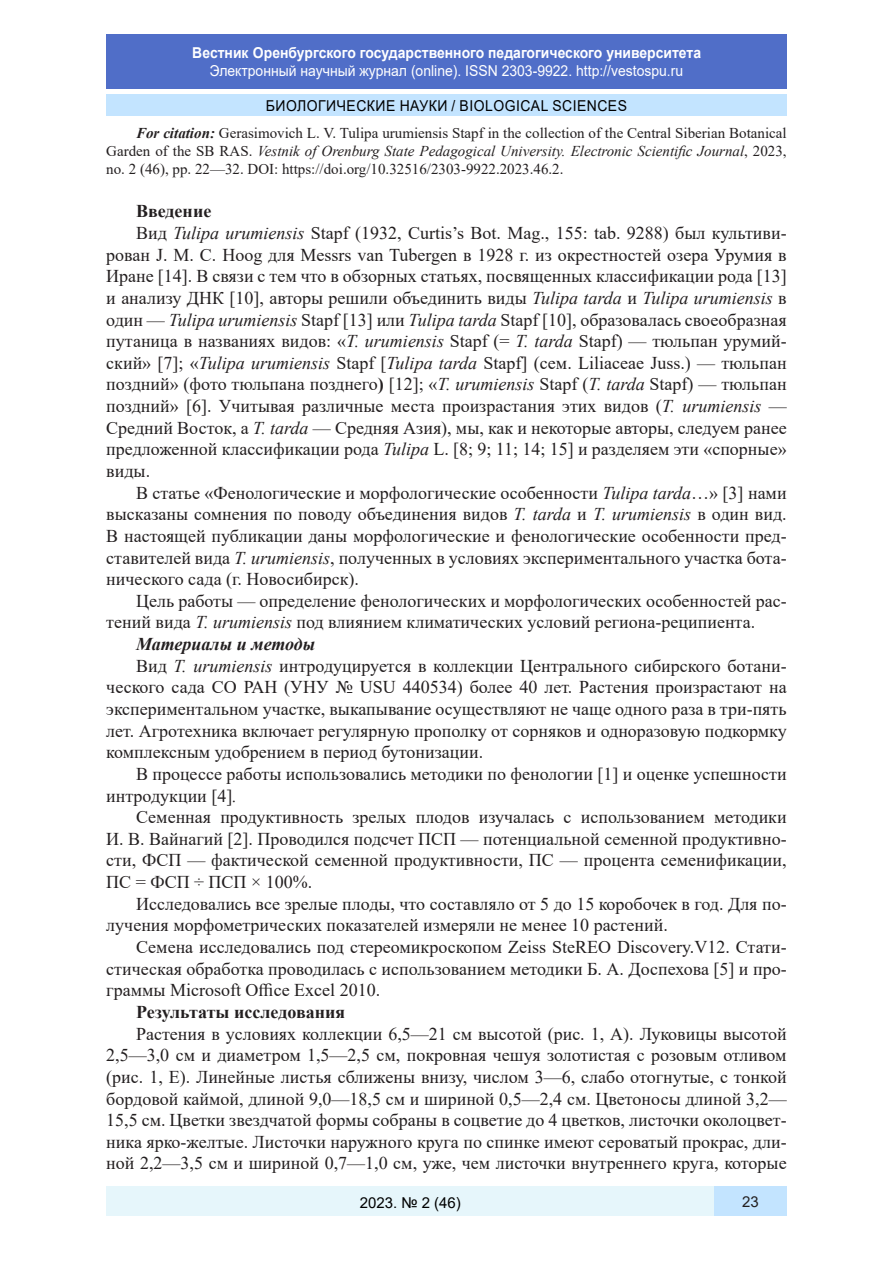
<style>
.page{position:relative;width:893px;height:1263px;background:#fff}
.page>*{position:absolute;margin:0;border:0;box-sizing:border-box;transform-origin:0 0}
.Стиль2{font:18px/21.6px "Times New Roman";color:#231f20;text-align:justify}
.Стиль2-2{font:700 18px "Times New Roman";color:#231f20}
.Стиль2-3{font:italic 700 18px "Times New Roman";color:#231f20}
.литература{font:15px/18px "Times New Roman";color:#231f20;text-align:justify}
.t1{font:15px "Arial";color:#fff;scale:.93 1}
.t2{font:700 15px "Arial";color:#fff;scale:.93 1}
.t3{font:15px "Arial";letter-spacing:.035em;color:#000;scale:.93 1}
.t4{font:15px "Arial";letter-spacing:.035em;color:#000}
.t5{font:15px "Arial";color:#231f20}
.s1{font-weight:700;font-style:italic}
.s2{font-style:italic}
.s3{font-weight:700}
</style>
<div class="page">
<div style="left:106px;top:95px;width:681px;height:21px;background:#c3e4ff"></div>
<div style="left:106px;top:34px;width:681px;height:55px;background:#506ec8"></div>
<div style="left:106px;top:1186px;width:608px;height:30px;background:#e6f6fb"></div>
<div style="left:714px;top:1186px;width:73px;height:30px;background:#c3e4ff"></div>
<p class="t2" style="left:192px;top:42px;width:549px">Вестник Оренбургского государственного педагогического университета</p>
<p class="t1" style="left:210px;top:60px;width:511px">Электронный научный журнал (online). ISSN 2303-9922. http://vestospu.ru</p>
<p class="t3" style="left:266px;top:95px;width:390px">БИОЛОГИЧЕСКИЕ НАУКИ / BIOLOGICAL SCIENCES</p>
<p class="литература" style="left:106px;top:123px;width:682px;text-indent:30px"><span class="s1">For citation:</span> Gerasimovich L. V. Tulipa urumiensis Stapf in the collection of the Central Siberian Botanical Garden of the SB RAS. <span class="s2">Vestnik of Orenburg State Pedagogical University. Electronic Scientific Journal</span>, 2023, no. 2 (46), pp. 22—32. DOI: https://doi.org/10.32516/2303-9922.2023.46.2.</p>
<p class="Стиль2-2" style="left:136px;top:198px;width:77px">Введение</p>
<p class="Стиль2" style="left:106px;top:222px;width:682px;text-indent:30px">Вид <span class="s2">Tulipa urumiensis</span> Stapf (1932, Curtis’s Bot. Mag., 155: tab. 9288) был культиви&shy;рован J. M. C. Hoog для Messrs van Tubergen в 1928 г. из окрестностей озера Урумия в Иране [14]. В связи с тем что в обзорных статьях, посвященных классификации рода [13] и анализу ДНК [10], авторы решили объединить виды <span class="s2">Tulipa tarda</span> и <span class="s2">Tulipa urumiensis</span> в один — <span class="s2">Tulipa urumiensis</span> Stapf [13] или <span class="s2">Tulipa tarda</span> Stapf [10], образовалась своеобразная путаница в названиях видов: «<span class="s2">T. urumiensis</span> Stapf (= <span class="s2">T. tarda</span> Stapf) — тюльпан урумий&shy;ский» [7]; «<span class="s2">Tulipa urumiensis</span> Stapf [<span class="s2">Tulipa tarda</span> Stapf] (сем. Liliaceae Juss.) — тюльпан поздний» (фото тюльпана позднего<span class="s3">)</span> [12]; «<span class="s2">T. urumiensis</span> Stapf (<span class="s2">T. tarda</span> Stapf) — тюльпан поздний» [6]. Учитывая различные места произрастания этих видов (<span class="s2">T. urumiensis</span> — Средний Восток, а <span class="s2">T. tarda</span> — Средняя Азия), мы, как и некоторые авторы, следуем ранее предложенной классификации рода <span class="s2">Tulipa</span> L. [8; 9; 11; 14; 15] и разделяем эти «спорные» виды.</p>
<p class="Стиль2" style="left:106px;top:481px;width:682px;text-indent:30px">В статье «Фенологические и морфологические особенности <span class="s2">Tulipa tarda</span>…» [3] нами высказаны сомнения по поводу объединения видов <span class="s2">T. tarda</span> и <span class="s2">T. urumiensis</span> в один вид.<br>В настоящей публикации даны морфологические и фенологические особенности пред&shy;ставителей вида <span class="s2">T. urumiensis</span>, полученных в условиях экспериментального участка бота&shy;нического сада (г. Новосибирск).</p>
<p class="Стиль2" style="left:106px;top:589px;width:682px;text-indent:30px">Цель работы — определение фенологических и морфологических особенностей рас&shy;тений вида <span class="s2">T. urumiensis</span> под влиянием климатических условий региона-реципиента.</p>
<p class="Стиль2-3" style="left:136px;top:631px;width:181px">Материалы и методы</p>
<p class="Стиль2" style="left:106px;top:654px;width:682px;text-indent:30px">Вид <span class="s2">T. urumiensis</span> интродуцируется в коллекции Центрального сибирского ботани&shy;ческого сада СО РАН (УНУ № USU 440534) более 40 лет. Растения произрастают на экспериментальном участке, выкапывание осуществляют не чаще одного раза в три-пять лет. Агротехника включает регулярную прополку от сорняков и одноразовую подкормку комплексным удобрением в период бутонизации.</p>
<p class="Стиль2" style="left:106px;top:762px;width:682px;text-indent:30px">В процессе работы использовались методики по фенологии [1] и оценке успешности интродукции [4]<span class="s2">.</span></p>
<p class="Стиль2" style="left:106px;top:806px;width:682px;text-indent:30px">Семенная продуктивность зрелых плодов изучалась с использованием методики И. В. Вайнагий [2]. Проводился подсчет ПСП — потенциальной семенной продуктивно&shy;сти, ФСП — фактической семенной продуктивности, ПС — процента семенификации, ПС = ФСП ÷ ПСП × 100%.</p>
<p class="Стиль2" style="left:106px;top:892px;width:682px;text-indent:30px">Исследовались все зрелые плоды, что составляло от 5 до 15 коробочек в год. Для по&shy;лучения морфометрических показателей измеряли не менее 10 растений.</p>
<p class="Стиль2" style="left:106px;top:936px;width:682px;text-indent:30px">Семена исследовались под стереомикроскопом Zeiss SteREO Discovery.V12. Стати&shy;стическая обработка проводилась с использованием методики Б. А. Доспехова [5] и про&shy;граммы Microsoft Office Excel 2010.</p>
<p class="Стиль2-2" style="left:136px;top:999px;width:211px">Результаты исследования</p>
<p class="Стиль2" style="left:106px;top:1022px;width:682px;text-indent:30px">Растения в условиях коллекции 6,5—21 см высотой (рис. 1, А). Луковицы высотой 2,5—3,0 см и диаметром 1,5—2,5 см, покровная чешуя золотистая с розовым отливом (рис. 1, E). Линейные листья сближены внизу, числом 3—6, слабо отогнутые, с тонкой бордовой каймой, длиной 9,0—18,5 см и шириной 0,5—2,4 см. Цветоносы длиной 3,2— 15,5 см. Цветки звездчатой формы собраны в соцветие до 4 цветков, листочки околоцвет&shy;ника ярко-желтые. Листочки наружного круга по спинке имеют сероватый прокрас, дли&shy;ной 2,2—3,5 см и шириной 0,7—1,0 см, уже, чем листочки внутреннего круга, которые</p>
<p class="t4" style="left:360px;top:1192px;width:103px">2023. № 2 (46)</p>
<p class="t5" style="left:742px;top:1191px;width:18px">23</p>
</div>
